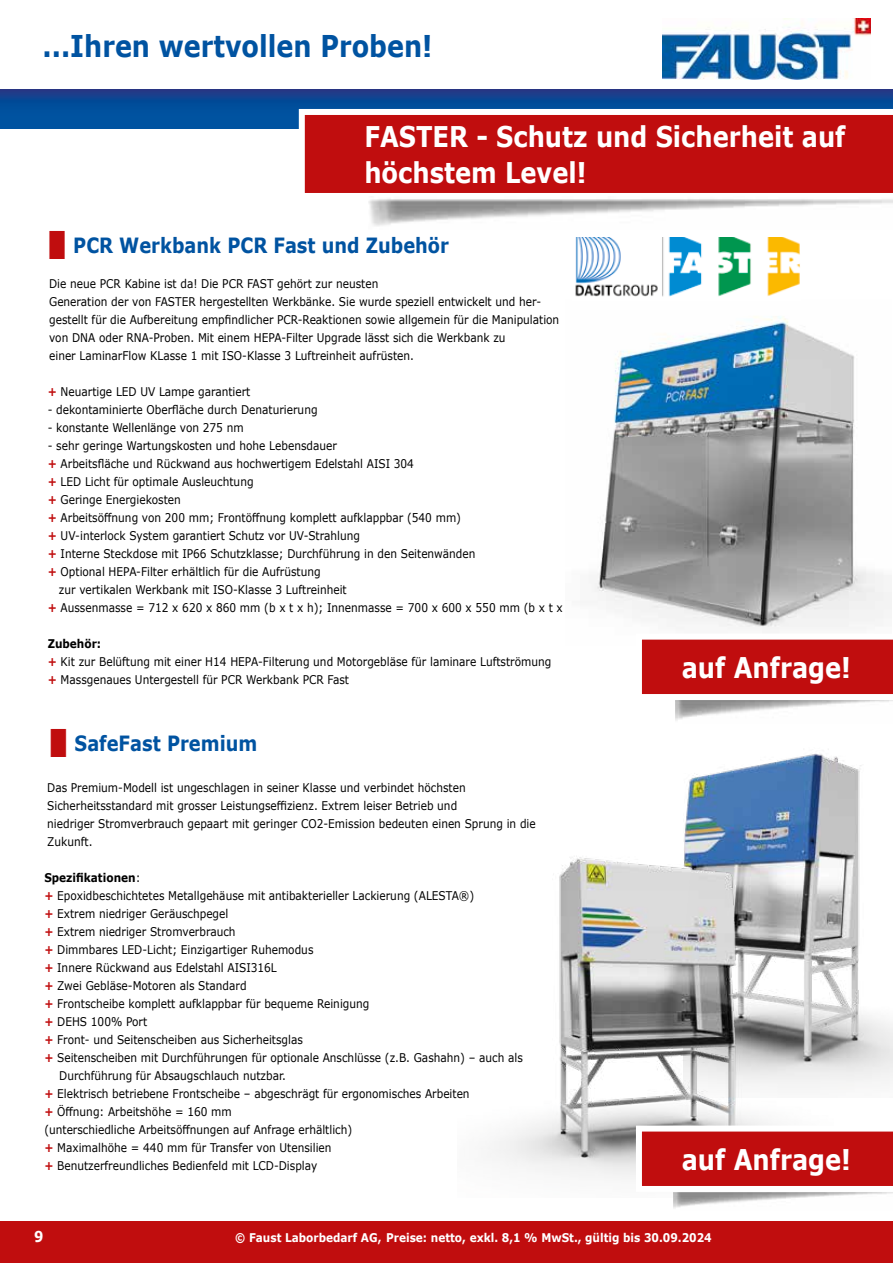
<style>
.page{position:relative;width:893px;height:1263px;background:#fff}
.page>*{position:absolute;margin:0;border:0;box-sizing:border-box;transform-origin:0 0}
.t1{font:700 30px "Verdana";color:#0053a1;scale:.85 1}
.t2{font:700 28.5px/36px "Verdana";color:#fff;scale:.85 1}
.t3{font:700 21px "Verdana";color:#0053a1;scale:.85 1}
.t4{font:700 15px "Verdana";color:#fff;scale:.88 1}
.t5{font:12px/18px "Verdana";color:#000;scale:.88 1}
.t6{font:700 12px "Verdana";color:#fff;scale:.88 1}
.t7{font:700 12px "Verdana";color:#000;scale:.88 1}
.s1{font-weight:700;color:#c00d0e}
.s2{font-weight:700}
.s3{font-weight:400}
</style>
<div class="page">
<img style="left:662px;top:18px;width:208px;height:61px">
<div style="left:0;top:1221px;width:893px;height:42px;background:#c00d0e"></div>
<svg style="left:0;top:89px;width:893px;height:40px;background:#0b4794"></svg>
<img style="left:594px;top:316px;width:298px;height:314px">
<img style="left:675px;top:703px;width:175px;height:18px">
<svg style="left:641px;top:639px;width:252px;height:64px;background:#c63131"></svg>
<img style="left:575px;top:238px;width:225px;height:59px">
<svg style="left:296px;top:106px;width:597px;height:87px;background:#be2326"></svg>
<img style="left:685px;top:753px;width:208px;height:333px">
<img style="left:488px;top:822px;width:345px;height:357px">
<img style="left:673px;top:1195px;width:171px;height:13px">
<svg style="left:633px;top:1122px;width:260px;height:73px"></svg>
<h1 class="t1" style="left:43px;top:25px;width:460px">...Ihren wertvollen Proben!</h1>
<h2 class="t2" style="left:364px;top:118px;width:567px">FASTER - Schutz und Sicherheit auf höchstem Level!</h2>
<h3 class="t3" style="left:73px;top:231px;width:444px">PCR Werkbank PCR Fast und Zubehör</h3>
<p class="t5" style="left:49px;top:275px;width:581px">Die neue PCR Kabine ist da! Die PCR FAST gehört zur neusten<br>Generation der von FASTER hergestellten Werkbänke. Sie wurde speziell entwickelt und her&shy;gestellt für die Aufbereitung empfindlicher PCR-Reaktionen sowie allgemein für die Manipulation von DNA oder RNA-Proben. Mit einem HEPA-Filter Upgrade lässt sich die Werkbank zu<br>einer LaminarFlow KLasse 1 mit ISO-Klasse 3 Luftreinheit aufrüsten.</p>
<p class="t5" style="left:48px;top:383px;width:232px"><span class="s1">+</span> Neuartige LED UV Lampe garantiert</p>
<p class="t5" style="left:48px;top:401px;width:308px">- dekontaminierte Oberfläche durch Denaturierung</p>
<p class="t5" style="left:48px;top:419px;width:224px">- konstante Wellenlänge von 275 nm</p>
<p class="t5" style="left:48px;top:437px;width:330px">- sehr geringe Wartungskosten und hohe Lebensdauer</p>
<p class="t5" style="left:48px;top:455px;width:418px"><span class="s1">+</span> Arbeitsfläche und Rückwand aus hochwertigem Edelstahl AISI 304</p>
<p class="t5" style="left:48px;top:473px;width:235px"><span class="s1">+</span> LED Licht für optimale Ausleuchtung</p>
<p class="t5" style="left:48px;top:491px;width:153px"><span class="s1">+</span> Geringe Energiekosten</p>
<p class="t5" style="left:48px;top:509px;width:471px"><span class="s1">+</span> Arbeitsöffnung von 200 mm; Frontöffnung komplett aufklappbar (540 mm)</p>
<p class="t5" style="left:48px;top:527px;width:356px"><span class="s1">+</span> UV-interlock System garantiert Schutz vor UV-Strahlung</p>
<p class="t5" style="left:48px;top:545px;width:488px"><span class="s1">+</span> Interne Steckdose mit IP66 Schutzklasse; Durchführung in den Seitenwänden</p>
<p class="t5" style="left:48px;top:563px;width:312px"><span class="s1">+</span> Optional HEPA-Filter erhältlich für die Aufrüstung</p>
<p class="t5" style="left:59px;top:581px;width:329px">zur vertikalen Werkbank mit ISO-Klasse 3 Luftreinheit</p>
<p class="t5" style="left:48px;top:599px;width:604px"><span class="s1">+</span> Aussenmasse = 712 x 620 x 860 mm (b x t x h); Innenmasse = 700 x 600 x 550 mm (b x t x h)</p>
<p class="t5" style="left:48px;top:635px;width:574px"><span class="s2">Zubehör:<br></span><span class="s1">+</span> Kit zur Belüftung mit einer H14 HEPA-Filterung und Motorgebläse für laminare Luftströmung <span class="s1">+</span> Massgenaues Untergestell für PCR Werkbank PCR Fast</p>
<h3 class="t3" style="left:75px;top:729px;width:216px">SafeFast Premium</h3>
<p class="t5" style="left:47px;top:779px;width:557px">Das Premium-Modell ist ungeschlagen in seiner Klasse und verbindet höchsten Sicherheitsstandard mit grosser Leistungseffizienz. Extrem leiser Betrieb und<br>niedriger Stromverbrauch gepaart mit geringer CO2-Emission bedeuten einen Sprung in die Zukunft.</p>
<p class="t7" style="left:44px;top:869px;width:111px">Spezifikationen<span class="s3">:</span></p>
<p class="t5" style="left:44px;top:887px;width:490px"><span class="s1">+</span> Epoxidbeschichtetes Metallgehäuse mit antibakterieller Lackierung (ALESTA®)</p>
<p class="t5" style="left:44px;top:905px;width:211px"><span class="s1">+</span> Extrem niedriger Geräuschpegel</p>
<p class="t5" style="left:44px;top:923px;width:219px"><span class="s1">+</span> Extrem niedriger Stromverbrauch</p>
<p class="t5" style="left:44px;top:941px;width:307px"><span class="s1">+</span> Dimmbares LED-Licht; Einzigartiger Ruhemodus</p>
<p class="t5" style="left:44px;top:959px;width:266px"><span class="s1">+</span> Innere Rückwand aus Edelstahl AISI316L</p>
<p class="t5" style="left:44px;top:977px;width:231px"><span class="s1">+</span> Zwei Gebläse-Motoren als Standard</p>
<p class="t5" style="left:44px;top:995px;width:371px"><span class="s1">+</span> Frontscheibe komplett aufklappbar für bequeme Reinigung</p>
<p class="t5" style="left:44px;top:1013px;width:119px"><span class="s1">+</span> DEHS 100% Port</p>
<p class="t5" style="left:44px;top:1031px;width:295px"><span class="s1">+</span> Front- und Seitenscheiben aus Sicherheitsglas</p>
<p class="t5" style="left:44px;top:1049px;width:545px"><span class="s1">+</span> Seitenscheiben mit Durchführungen für optionale Anschlüsse (z.B. Gashahn) – auch als</p>
<p class="t5" style="left:59px;top:1067px;width:259px">Durchführung für Absaugschlauch nutzbar.</p>
<p class="t5" style="left:44px;top:1085px;width:485px"><span class="s1">+</span> Elektrisch betriebene Frontscheibe – abgeschrägt für ergonomisches Arbeiten</p>
<p class="t5" style="left:44px;top:1103px;width:215px"><span class="s1">+</span> Öffnung: Arbeitshöhe = 160 mm</p>
<p class="t5" style="left:44px;top:1121px;width:351px">(unterschiedliche Arbeitsöffnungen auf Anfrage erhältlich)</p>
<p class="t5" style="left:44px;top:1139px;width:328px"><span class="s1">+</span> Maximalhöhe = 440 mm für Transfer von Utensilien</p>
<p class="t5" style="left:44px;top:1157px;width:312px"><span class="s1">+</span> Benutzerfreundliches Bedienfeld mit LCD-Display</p>
<h2 class="t2" style="left:682px;top:649px;width:201px">auf Anfrage!</h2>
<h2 class="t2" style="left:682px;top:1141px;width:201px">auf Anfrage!</h2>
<p class="t4" style="left:34px;top:1226px;width:12px">9</p>
<p class="t6" style="left:235px;top:1229px;width:543px">© Faust Laborbedarf AG, Preise: netto, exkl. 8,1 % MwSt., gültig bis 30.09.2024</p>
</div>
